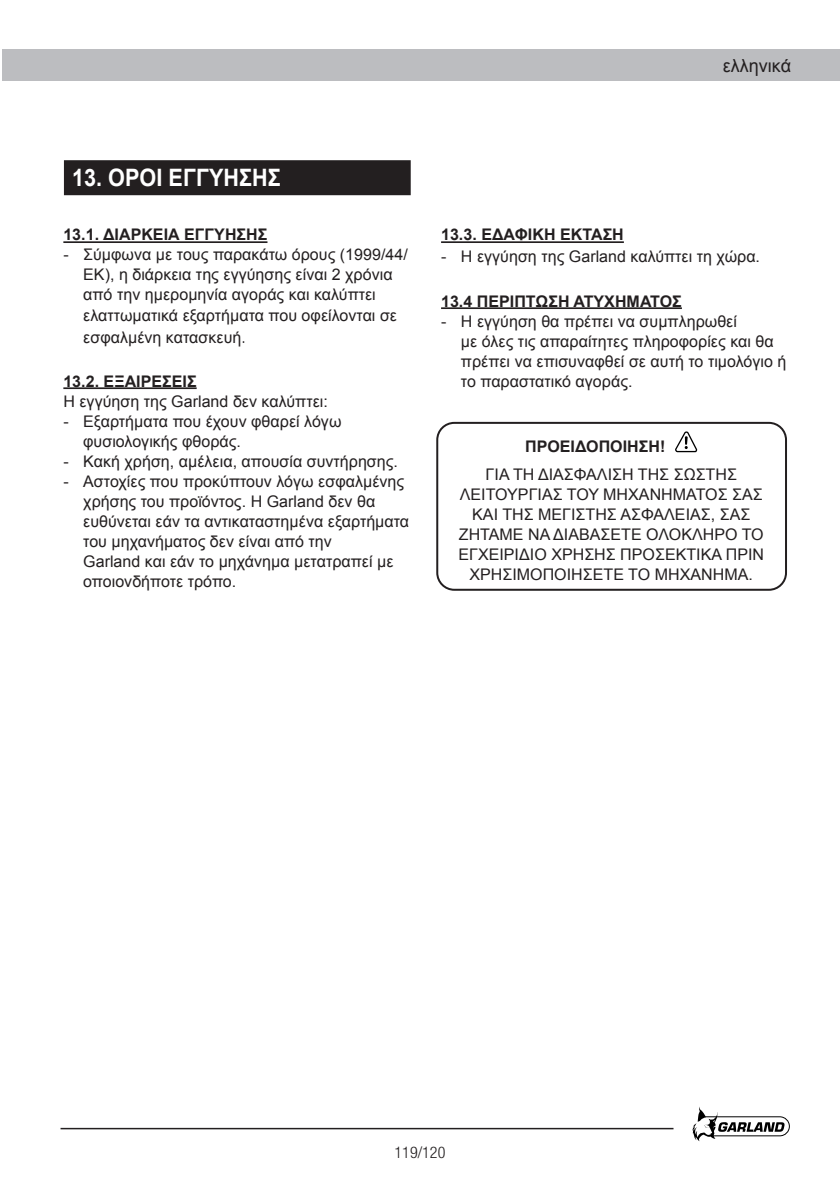
<style>
.page{position:relative;width:840px;height:1191px;background:#fff}
.page>*{position:absolute;margin:0;border:0;box-sizing:border-box;transform-origin:0 0}
.t1{font:700 24px "Arial";color:#fff;scale:.9 1}
.t2{font:18px "Arial";color:#231f20}
.t3{font:16px/20px "Arial";color:#231f20}
.t4{font:700 16px "Arial";color:#231f20}
.t5{font:300 condensed 16px "Helvetica Neue";color:#231f20}
.s1{font-family:"Helvetica Neue";font-weight:300;font-stretch:condensed;font-size:18px}
</style>
<div class="page">
<svg style="left:692px;top:1107px;width:97px;height:34px"></svg>
<hr style="left:60px;top:1127px;width:613px;height:2px;background:#231f20">
<hr style="left:0;top:48px;width:1px;height:31px;background:#bcbdc0">
<div style="left:2px;top:49px;width:837px;height:31px;background:#bcbdc0"></div>
<hr style="left:63px;top:241px;width:204px;height:2px;background:#231f20">
<hr style="left:63px;top:387px;width:133px;height:2px;background:#231f20">
<hr style="left:441px;top:241px;width:182px;height:2px;background:#231f20">
<hr style="left:441px;top:307px;width:240px;height:2px;background:#231f20">
<div style="left:65px;top:161px;width:344px;height:33px;background:#231f20"></div>
<div style="left:64px;top:160px;width:346px;height:35px;border:2px solid #231f20"></div>
<svg style="left:675px;top:432px;width:22px;height:21px"></svg>
<div style="left:436px;top:422px;width:350px;height:169px;border:2px solid #231f20;border-radius:17px"></div>
<p class="t2" style="left:722px;top:54px;width:70px">ελληνικά</p>
<h1 class="t1" style="left:72px;top:162px;width:233px">13. ΟΡΟΙ ΕΓΓΥΗΣΗΣ</h1>
<p class="t4" style="left:63px;top:224px;width:205px">13.1. ΔΙΑΡΚΕΙΑ ΕΓΓΥΗΣΗΣ</p>
<p class="t3" style="left:83px;top:245px;width:326px;text-indent:-20px">- Σύμφωνα με τους παρακάτω όρους (1999/44/ ΕΚ), η διάρκεια της εγγύησης είναι 2 χρόνια από την ημερομηνία αγοράς και καλύπτει ελαττωματικά εξαρτήματα που οφείλονται σε</p>
<p class="t3" style="left:83px;top:327px;width:164px">εσφαλμένη κατασκευή<span class="s1">.</span></p>
<p class="t4" style="left:63px;top:370px;width:135px">13.2. ΕΞΑΙΡΕΣΕΙΣ</p>
<p class="t3" style="left:63px;top:391px;width:266px">Η εγγύηση της Garland δεν καλύπτει:</p>
<p class="t3" style="left:83px;top:411px;width:260px;text-indent:-20px">- Εξαρτήματα που έχουν φθαρεί λόγω φυσιολογικής φθοράς.</p>
<p class="t3" style="left:63px;top:451px;width:336px">- Κακή χρήση, αμέλεια, απουσία συντήρησης.</p>
<p class="t3" style="left:83px;top:471px;width:327px;text-indent:-20px">- Αστοχίες που προκύπτουν λόγω εσφαλμένης χρήσης του προϊόντος. Η Garland δεν θα ευθύνεται εάν τα αντικαταστημένα εξαρτήματα του μηχανήματος δεν είναι από την<br>Garland και εάν το μηχάνημα μετατραπεί με οποιονδήποτε τρόπο.</p>
<p class="t4" style="left:441px;top:224px;width:184px">13.3. ΕΔΑΦΙΚΗ ΕΚΤΑΣΗ</p>
<p class="t3" style="left:441px;top:247px;width:320px">- H εγγύηση της Garland καλύπτει τη χώρα.</p>
<p class="t4" style="left:441px;top:290px;width:242px">13.4 ΠΕΡΙΠΤΩΣΗ ΑΤΥΧΗΜΑΤΟΣ</p>
<p class="t3" style="left:460px;top:311px;width:327px;text-indent:-20px">- Η εγγύηση θα πρέπει να συμπληρωθεί<br>με όλες τις απαραίτητες πληροφορίες και θα πρέπει να επισυναφθεί σε αυτή το τιμολόγιο ή το παραστατικό αγοράς.</p>
<p class="t4" style="left:524px;top:436px;width:142px">ΠΡΟΕΙΔΟΠΟΙΗΣΗ!</p>
<p class="t3" style="left:458px;top:465px;width:307px;text-align:center">ΓΙΑ ΤΗ ΔΙΑΣΦΑΛΙΣΗ ΤΗΣ ΣΩΣΤΗΣ<br>ΛΕΙΤΟΥΡΓΙΑΣ ΤΟΥ ΜΗΧΑΝΗΜΑΤΟΣ ΣΑΣ<br>ΚΑΙ ΤΗΣ ΜΕΓΙΣΤΗΣ ΑΣΦΑΛΕΙΑΣ, ΣΑΣ<br>ΖΗΤΑΜΕ ΝΑ ΔΙΑΒΑΣΕΤΕ ΟΛΟΚΛΗΡΟ ΤΟ<br>ΕΓΧΕΙΡΙΔΙΟ ΧΡΗΣΗΣ ΠΡΟΣΕΚΤΙΚΑ ΠΡΙΝ<br>ΧΡΗΣΙΜΟΠΟΙΗΣΕΤΕ ΤΟ ΜΗΧΑΝΗΜΑ.</p>
<p class="t5" style="left:394px;top:1143px;width:52px">119/120</p>
</div>
